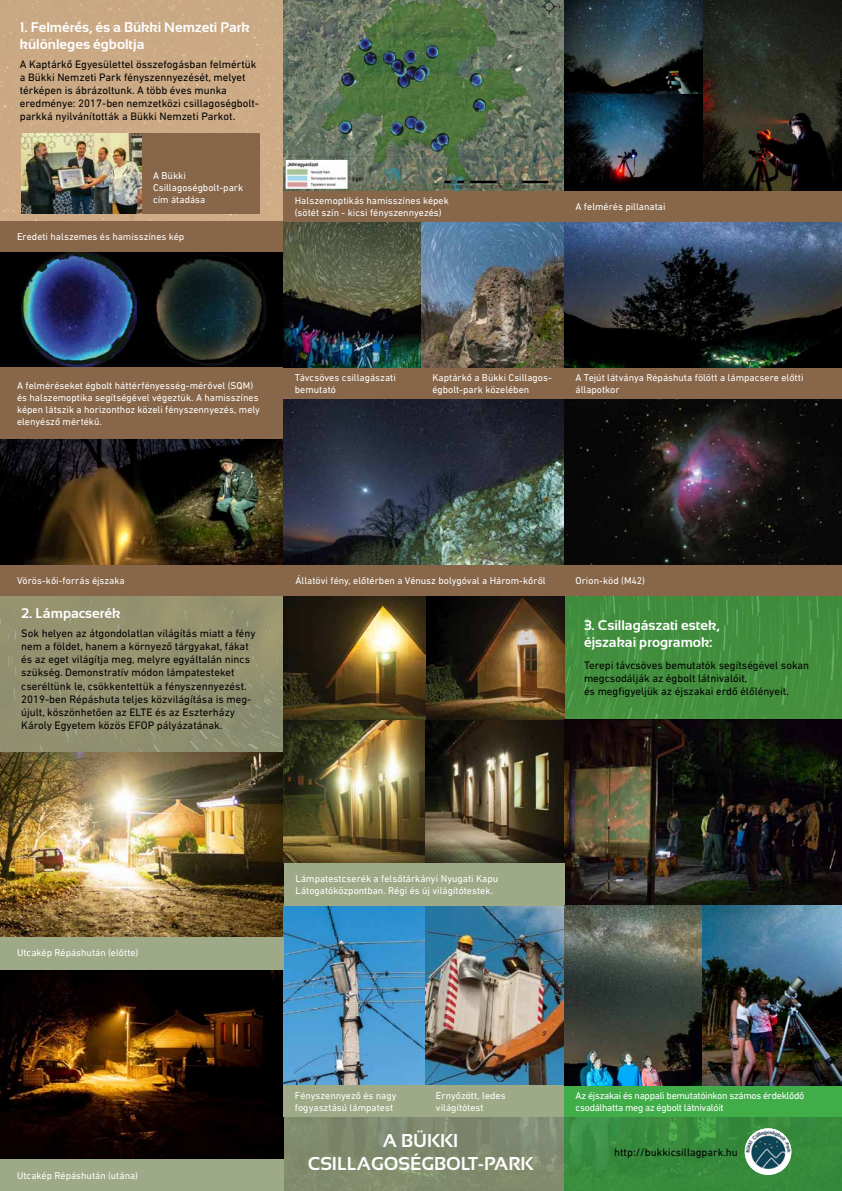
<style>
.page{position:relative;width:842px;height:1191px;background:#fff}
.page>*{position:absolute;margin:0;border:0;box-sizing:border-box;transform-origin:0 0}
.t1{font:700 18.6px/22.6px "Sansation";color:#fff;text-align:center}
.t2{font:700 14px/16.8px "Sansation";color:#fff}
.t3{font:11px/13.2px "DIN Next LT Pro";color:#000}
.t4{font:10px/12px "DIN Next LT Pro";color:#fff}
.t5{font:10px/12px "DIN Next LT Pro";letter-spacing:-.03em;color:#fff}
</style>
<div class="page">
<div style="left:0;top:0;width:842px;height:595px;background:#cbaa84"></div>
<div style="left:0;top:252px;width:283px;height:116px;background:#000"></div>
<img style="left:21px;top:252px;width:116px;height:115px">
<img style="left:283px;top:0;width:559px;height:191px">
<svg style="left:564px;top:595px;width:278px;height:596px;background:#3f8d3e"></svg>
<img style="left:156px;top:254px;width:111px;height:112px">
<svg style="left:0;top:595px;width:564px;height:596px;background:#8c8e6f"></svg>
<img style="left:0;top:752px;width:283px;height:185px">
<img style="left:0;top:970px;width:283px;height:189px">
<img style="left:283px;top:595px;width:281px;height:268px">
<img style="left:283px;top:905px;width:559px;height:180px">
<img style="left:564px;top:720px;width:278px;height:185px">
<div style="left:0;top:368px;width:283px;height:72px;background:#876649"></div>
<div style="left:0;top:1159px;width:283px;height:32px;background:#9ea987"></div>
<div style="left:0;top:937px;width:283px;height:33px;background:#9ea987"></div>
<div style="left:0;top:222px;width:283px;height:30px;background:#876649"></div>
<div style="left:142px;top:134px;width:118px;height:80px;background:#876649"></div>
<div style="left:564px;top:1085px;width:278px;height:32px;background:#41ad49"></div>
<div style="left:283px;top:1085px;width:141px;height:32px;background:#9ea987"></div>
<div style="left:284px;top:863px;width:280px;height:42px;background:#9ea987"></div>
<div style="left:424px;top:1085px;width:140px;height:32px;background:#9ea987"></div>
<img style="left:0;top:440px;width:283px;height:125px">
<img style="left:283px;top:399px;width:559px;height:166px">
<img style="left:283px;top:222px;width:559px;height:146px">
<div style="left:745px;top:1128px;width:46px;height:47px;background:#fff;border-radius:50%"></div>
<img style="left:745px;top:1128px;width:46px;height:43px">
<img style="left:21px;top:134px;width:121px;height:80px">
<div style="left:564px;top:191px;width:278px;height:31px;background:#876649"></div>
<div style="left:564px;top:565px;width:278px;height:30px;background:#876649"></div>
<div style="left:421px;top:368px;width:143px;height:31px;background:#876649"></div>
<div style="left:564px;top:368px;width:278px;height:31px;background:#876649"></div>
<div style="left:283px;top:368px;width:138px;height:31px;background:#876649"></div>
<div style="left:283px;top:191px;width:281px;height:31px;background:#876649"></div>
<div style="left:0;top:565px;width:284px;height:30px;background:#876649"></div>
<div style="left:284px;top:565px;width:280px;height:30px;background:#876649"></div>
<h2 class="t2" style="left:20px;top:19px;width:231px">1. Felmérés, és a Bükki Nemzeti Park különleges égboltja</h2>
<p class="t3" style="left:20px;top:57px;width:241px">A Kaptárkő Egyesülettel összefogásban felmértük a Bükki Nemzeti Park fényszennyezését, melyet térképen is ábrázoltunk. A több éves munka eredménye: 2017-ben nemzetközi csillagoségbolt&shy;parkká nyilvánították a Bükki Nemzeti Parkot.</p>
<p class="t4" style="left:153px;top:169px;width:92px">A Bükki<br>Csillagoségbolt-park cím átadása</p>
<p class="t4" style="left:17px;top:231px;width:169px">Eredeti halszemes és hamisszínes kép</p>
<p class="t4" style="left:295px;top:194px;width:156px">Halszemoptikás hamisszínes képek (sötét szín - kicsi fényszennyezés)</p>
<p class="t4" style="left:575px;top:200px;width:91px">A felmérés pillanatai</p>
<p class="t4" style="left:17px;top:380px;width:244px">A felméréseket égbolt háttérfényesség-mérővel (SQM) és halszemoptika segítségével végeztük. A hamisszínes képen látszik a horizonthoz közeli fényszennyezés, mely elenyésző mértékű.</p>
<p class="t4" style="left:295px;top:371px;width:102px">Távcsöves csillagászati bemutató</p>
<p class="t4" style="left:432px;top:371px;width:120px">Kaptárkő a Bükki Csillagos&shy;égbolt-park közelében</p>
<p class="t4" style="left:575px;top:371px;width:229px">A Tejút látványa Répáshuta fölött a lámpacsere előtti állapotkor</p>
<p class="t4" style="left:17px;top:574px;width:109px">Vörös-kői-forrás éjszaka</p>
<p class="t4" style="left:295px;top:574px;width:252px">Állatövi fény, előtérben a Vénusz bolygóval a Három-kőről</p>
<p class="t4" style="left:575px;top:574px;width:71px">Orion-köd (M42)</p>
<h2 class="t2" style="left:21px;top:604px;width:101px">2. Lámpacserék</h2>
<p class="t3" style="left:21px;top:626px;width:236px">Sok helyen az átgondolatlan világítás miatt a fény nem a földet, hanem a környező tárgyakat, fákat és az eget világítja meg, melyre egyáltalán nincs szükség. Demonstratív módon lámpatesteket cseréltünk le, csökkentettük a fényszennyezést.<br>2019-ben Répáshuta teljes közvilágítása is meg&shy;újult, köszönhetően az ELTE és az Eszterházy Károly Egyetem közös EFOP pályázatának.</p>
<h2 class="t2" style="left:584px;top:617px;width:137px">3. Csillagászati estek, éjszakai programok:</h2>
<p class="t3" style="left:584px;top:658px;width:227px">Terepi távcsöves bemutatók segítségével sokan megcsodálják az égbolt látnivalóit,<br>és megfigyeljük az éjszakai erdő élőlényeit.</p>
<p class="t4" style="left:17px;top:947px;width:123px">Utcakép Répáshután (előtte)</p>
<p class="t4" style="left:17px;top:1169px;width:122px">Utcakép Répáshután (utána)</p>
<p class="t4" style="left:295px;top:872px;width:204px">Lámpatestcserék a felsőtárkányi Nyugati Kapu<br>Látogatóközpontban. Régi és új világítótestek.</p>
<p class="t4" style="left:295px;top:1089px;width:103px">Fényszennyező és nagy fogyasztású lámpatest</p>
<p class="t4" style="left:436px;top:1089px;width:71px">Ernyőzött, ledes világítótest</p>
<h1 class="t1" style="left:308px;top:1129px;width:227px">A BÜKKI<br>CSILLAGOSÉGBOLT-PARK</h1>
<p class="t5" style="left:575px;top:1089px;width:230px">Az éjszakai és nappali bemutatóinkon számos érdeklődő csodálhatta meg az égbolt látnivalóit</p>
<p class="t3" style="left:614px;top:1145px;width:125px">http://bukkicsillagpark.hu</p>
</div>
